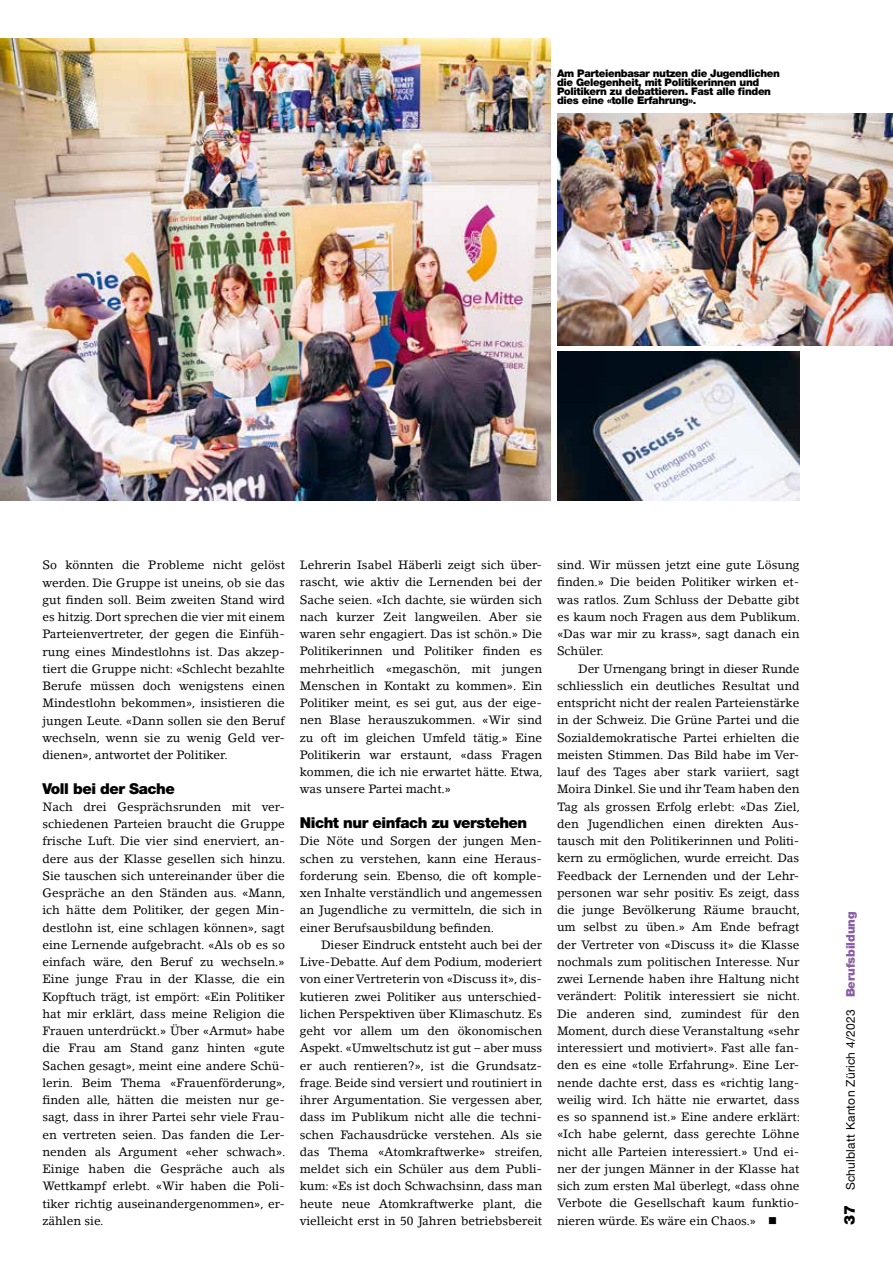
<style>
.page{position:relative;width:893px;height:1263px;background:#fff}
.page>*{position:absolute;margin:0;border:0;box-sizing:border-box;transform-origin:0 0}
.t1{font:900 15px "Helvetica Neue LT Std";letter-spacing:-.03em;color:#000}
.t2{font:12px/17.2px "Lino Letter Std";color:#000;text-align:justify}
.t3{font:12px "Helvetica Neue LT Std";letter-spacing:.02em;color:#000}
.t4{font:900 10.5px/9px "Helvetica Neue LT Std";letter-spacing:-.03em;color:#000}
.s1{font-weight:900;color:#8a5ea4}
</style>
<div class="page">
<img style="left:557px;top:351px;width:242px;height:149px">
<img style="left:557px;top:113px;width:336px;height:232px">
<img style="left:0;top:38px;width:551px;height:462px">
<p class="t4" style="left:557px;top:68px;width:225px">Am Parteienbasar nutzen die Jugendlichen die Gelegenheit, mit Politikerinnen und Politikern zu debattieren. Fast alle finden dies eine «tolle Erfahrung».</p>
<p class="t2" style="left:43px;top:556px;width:244px">So könnten die Probleme nicht gelöst werden. Die Gruppe ist uneins, ob sie das gut finden soll. Beim zweiten Stand wird es hitzig. Dort sprechen die vier mit einem Parteienvertreter, der gegen die Einfüh&shy;rung eines Mindestlohns ist. Das akzep&shy;tiert die Gruppe nicht: «Schlecht bezahlte Berufe müssen doch wenigstens einen Mindestlohn bekommen», insistieren die jungen Leute. «Dann sollen sie den Beruf wechseln, wenn sie zu wenig Geld ver&shy;dienen», antwortet der Politiker.</p>
<p class="t1" style="left:43px;top:779px;width:134px">Voll bei der Sache</p>
<p class="t2" style="left:43px;top:798px;width:245px">Nach drei Gesprächsrunden mit ver&shy;schiedenen Parteien braucht die Gruppe frische Luft. Die vier sind enerviert, an&shy;dere aus der Klasse gesellen sich hinzu.<br>Sie tauschen sich untereinander über die Gespräche an den Ständen aus. «Mann, ich hätte dem Politiker, der gegen Min&shy;destlohn ist, eine schlagen können», sagt eine Lernende aufgebracht. «Als ob es so einfach wäre, den Beruf zu wechseln.» Eine junge Frau in der Klasse, die ein Kopftuch trägt, ist empört: «Ein Politiker hat mir erklärt, dass meine Religion die Frauen unterdrückt.» Über «Armut» habe die Frau am Stand ganz hinten «gute Sachen gesagt», meint eine andere Schü&shy;lerin. Beim Thema «Frauenförderung», finden alle, hätten die meisten nur ge&shy;sagt, dass in ihrer Partei sehr viele Frau&shy;en vertreten seien. Das fanden die Ler&shy;nenden als Argument «eher schwach».<br>Einige haben die Gespräche auch als Wettkampf erlebt. «Wir haben die Poli&shy;tiker richtig auseinandergenommen», er&shy;zählen sie.</p>
<p class="t2" style="left:300px;top:556px;width:245px">Lehrerin Isabel Häberli zeigt sich über&shy;rascht, wie aktiv die Lernenden bei der Sache seien. «Ich dachte, sie würden sich nach kurzer Zeit langweilen. Aber sie waren sehr engagiert. Das ist schön.» Die Politikerinnen und Politiker finden es mehrheitlich «megaschön, mit jungen Menschen in Kontakt zu kommen». Ein Politiker meint, es sei gut, aus der eige&shy;nen Blase herauszukommen. «Wir sind zu oft im gleichen Umfeld tätig.» Eine Politikerin war erstaunt, «dass Fragen kommen, die ich nie erwartet hätte. Etwa, was unsere Partei macht.»</p>
<p class="t1" style="left:300px;top:814px;width:229px">Nicht nur einfach zu verstehen</p>
<p class="t2" style="left:300px;top:832px;width:244px">Die Nöte und Sorgen der jungen Men&shy;schen zu verstehen, kann eine Heraus&shy;forderung sein. Ebenso, die oft komple&shy;xen Inhalte verständlich und angemessen an Jugendliche zu vermitteln, die sich in einer Berufsausbildung befinden.</p>
<p class="t2" style="left:300px;top:936px;width:245px;text-indent:21px">Dieser Eindruck entsteht auch bei der Live- Debatte. Auf dem Podium, moderiert von einer Vertreterin von «Discuss it», dis&shy;kutieren zwei Politiker aus unterschied&shy;lichen Perspektiven über Klimaschutz. Es geht vor allem um den ökonomischen Aspekt. «Umweltschutz ist gut – aber muss er auch rentieren?», ist die Grundsatz&shy;frage. Beide sind versiert und routiniert in ihrer Argumentation. Sie vergessen aber, dass im Publikum nicht alle die techni&shy;schen Fachausdrücke verstehen. Als sie das Thema «Atomkraftwerke» streifen, meldet sich ein Schüler aus dem Publi&shy;kum: «Es ist doch Schwachsinn, dass man heute neue Atomkraftwerke plant, die vielleicht erst in 50 Jahren betriebsbereit</p>
<p class="t2" style="left:557px;top:556px;width:245px">sind. Wir müssen jetzt eine gute Lösung finden.» Die beiden Politiker wirken et&shy;was ratlos. Zum Schluss der Debatte gibt es kaum noch Fragen aus dem Publikum. «Das war mir zu krass», sagt danach ein Schüler.</p>
<p class="t2" style="left:557px;top:660px;width:245px;text-indent:21px">Der Urnengang bringt in dieser Runde schliesslich ein deutliches Resultat und entspricht nicht der realen Parteienstärke in der Schweiz. Die Grüne Partei und die Sozialdemokratische Partei erhielten die meisten Stimmen. Das Bild habe im Ver&shy;lauf des Tages aber stark variiert, sagt Moira Dinkel. Sie und ihr Team haben den Tag als grossen Erfolg erlebt: «Das Ziel, den Jugendlichen einen direkten Aus&shy;tausch mit den Politikerinnen und Politi&shy;kern zu ermöglichen, wurde erreicht. Das Feedback der Lernenden und der Lehr&shy;personen war sehr positiv. Es zeigt, dass die junge Bevölkerung Räume braucht, um selbst zu üben.» Am Ende befragt der Vertreter von «Discuss it» die Klasse nochmals zum politischen Interesse. Nur zwei Lernende haben ihre Haltung nicht verändert: Politik interessiert sie nicht.<br>Die anderen sind, zumindest für den Moment, durch diese Veranstaltung «sehr interessiert und motiviert». Fast alle fan&shy;den es eine «tolle Erfahrung». Eine Ler&shy;nende dachte erst, dass es «richtig lang&shy;weilig wird. Ich hätte nie erwartet, dass es so spannend ist.» Eine andere erklärt: «Ich habe gelernt, dass gerechte Löhne nicht alle Parteien interessiert.» Und ei&shy;ner der jungen Männer in der Klasse hat sich zum ersten Mal überlegt, «dass ohne Verbote die Gesellschaft kaum funktio&shy;nieren würde. Es wäre ein Chaos.» ■</p>
<p class="t3" style="left:843px;top:1190px;width:280px;rotate:-90deg">Schulblatt Kanton Zürich 4/2023 <span class="s1">Berufsbildung</span></p>
<p class="t1" style="left:840px;top:1225px;width:21px;rotate:-90deg">37</p>
</div>
